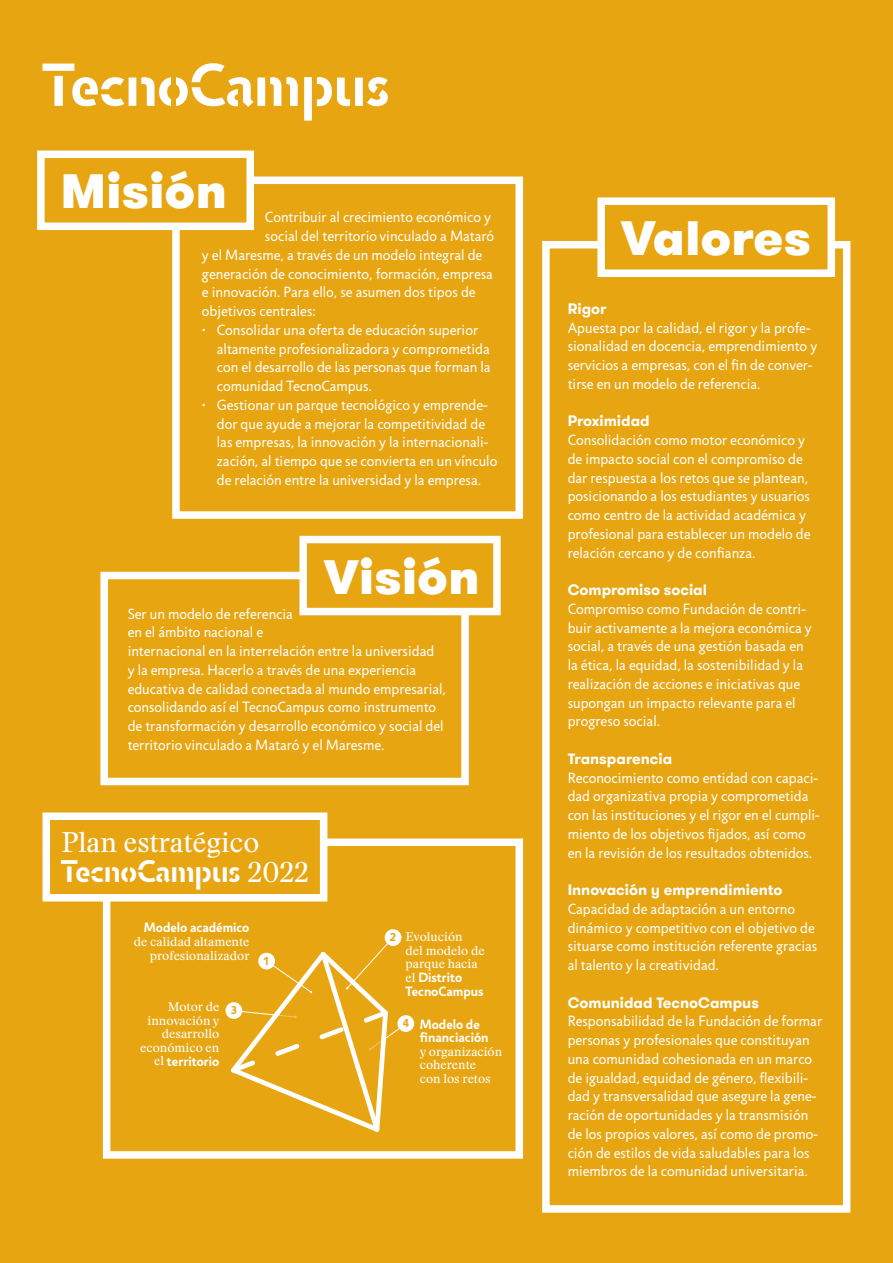
<style>
.page{position:relative;width:893px;height:1263px;background:#e7a512}
.page>*{position:absolute;margin:0;border:0;box-sizing:border-box;transform-origin:0 0}
.t1{font:700 61.5px "Jigsaw Stencil";letter-spacing:-.005em;color:#fff}
.t2{font:900 48px "GT Walsheim Pro";letter-spacing:.01em;color:#fff}
.t3{font:700 31.8px "Jigsaw Stencil";letter-spacing:-.005em;color:#fff}
.t4{font:28.05px "Stanley";letter-spacing:-.005em;color:#fff}
.t5{font:15px/18.8px "Jigsaw";color:#fff}
.t6{font:700 15px "GT Walsheim Pro";color:#fff}
.t7{font:700 13.65px/13.6px "Jigsaw";color:#fff}
.t8{font:12.6px/13.6px "Stanley";color:#fff}
.t9{font:700 11.7px "Jigsaw";color:#e7a512}
.s1{font-weight:700}
.s2{font-family:"Stanley";font-weight:400;font-size:28.05px}
.s3{font-family:"Stanley";font-weight:400;font-size:12.6px}
</style>
<div class="page">
<div style="left:103px;top:838px;width:420px;height:321px;background:#e7a512;border:8px solid #fff"></div>
<div style="left:100px;top:572px;width:369px;height:213px;background:#e7a512;border:8px solid #fff"></div>
<div style="left:542px;top:241px;width:308px;height:972px;background:#e7a512;border:8px solid #fff"></div>
<div style="left:172px;top:177px;width:351px;height:342px;background:#e7a512;border:8px solid #fff"></div>
<div style="left:597px;top:197px;width:238px;height:80px;background:#e7a512;border:8px solid #fff"></div>
<div style="left:299px;top:536px;width:202px;height:79px;background:#e7a512;border:8px solid #fff"></div>
<div style="left:37px;top:151px;width:217px;height:79px;background:#e7a512;border:8px solid #fff"></div>
<div style="left:43px;top:812px;width:284px;height:89px;background:#e7a512;border:8px solid #fff"></div>
<svg style="left:228px;top:935px;width:175px;height:197px"></svg>
<div style="left:397px;top:1015px;width:17px;height:17px;background:#fff;border-radius:50%"></div>
<div style="left:385px;top:929px;width:16px;height:17px;background:#fff;border-radius:50%"></div>
<div style="left:258px;top:953px;width:17px;height:16px;background:#fff;border-radius:50%"></div>
<div style="left:225px;top:1002px;width:17px;height:17px;background:#fff;border-radius:50%"></div>
<h1 class="t1" style="left:43px;top:48px;width:348px">TecnoCampus</h1>
<h2 class="t2" style="left:61px;top:159px;width:168px">Misión</h2>
<p class="t5" style="left:265px;top:208px;width:228px">Contribuir al crecimiento económico y</p>
<p class="t5" style="left:265px;top:227px;width:231px">social del territorio vinculado a Mataró</p>
<p class="t5" style="left:202px;top:246px;width:282px">y el Maresme, a través de un modelo integral de</p>
<p class="t5" style="left:202px;top:265px;width:292px">generación de conocimiento, formación, empresa</p>
<p class="t5" style="left:202px;top:283px;width:275px">e innovación. Para ello, se asumen dos tipos de</p>
<p class="t5" style="left:202px;top:302px;width:115px">objetivos centrales:</p>
<p class="t5" style="left:202px;top:321px;width:278px"><span class="s1">·</span> Consolidar una oferta de educación superior</p>
<p class="t5" style="left:217px;top:340px;width:274px">altamente profesionalizadora y comprometida</p>
<p class="t5" style="left:217px;top:358px;width:275px">con el desarrollo de las personas que forman la</p>
<p class="t5" style="left:217px;top:377px;width:157px">comunidad TecnoCampus.</p>
<p class="t5" style="left:202px;top:396px;width:287px"><span class="s1">·</span> Gestionar un parque tecnológico y emprende-</p>
<p class="t5" style="left:217px;top:415px;width:270px">dor que ayude a mejorar la competitividad de</p>
<p class="t5" style="left:217px;top:433px;width:273px">las empresas, la innovación y la internacionali-</p>
<p class="t5" style="left:217px;top:452px;width:282px">zación, al tiempo que se convierta en un vínculo</p>
<p class="t5" style="left:217px;top:471px;width:266px">de relación entre la universidad y la empresa.</p>
<h2 class="t2" style="left:324px;top:544px;width:157px">Visión</h2>
<p class="t5" style="left:128px;top:605px;width:320px">Ser un modelo de referencia<br>en el ámbito nacional e<br>internacional en la interrelación entre la universidad<br>y la empresa. Hacerlo a través de una experiencia educativa de calidad conectada al mundo empresarial, consolidando así el TecnoCampus como instrumento de transformación y desarrollo económico y social del territorio vinculado a Mataró y el Maresme.</p>
<h3 class="t4" style="left:61px;top:824px;width:200px">Plan estratégico</h3>
<h3 class="t3" style="left:61px;top:852px;width:250px">TecnoCampus <span class="s2">2022</span></h3>
<p class="t7" style="left:144px;top:921px;width:107px">Modelo académico</p>
<p class="t8" style="left:134px;top:935px;width:117px;text-align:right">de calidad altamente profesionalizador</p>
<p class="t8" style="left:406px;top:930px;width:81px">Evolución<br>del modelo de parque hacia</p>
<p class="t7" style="left:406px;top:971px;width:79px"><span class="s3">el</span> Distrito<br>TecnoCampus</p>
<p class="t9" style="left:402px;top:1016px;width:8px">4</p>
<p class="t9" style="left:390px;top:930px;width:8px">2</p>
<p class="t9" style="left:263px;top:954px;width:8px">1</p>
<p class="t8" style="left:140px;top:1000px;width:81px;text-align:right">Motor de innovación y desarrollo económico en</p>
<p class="t7" style="left:154px;top:1054px;width:67px"><span class="s3">el</span> territorio</p>
<p class="t9" style="left:230px;top:1003px;width:8px">3</p>
<p class="t7" style="left:420px;top:1017px;width:70px">Modelo de financiación</p>
<p class="t8" style="left:420px;top:1045px;width:84px">y organización coherente<br>con los retos</p>
<h2 class="t2" style="left:621px;top:206px;width:191px">Valores</h2>
<p class="t6" style="left:568px;top:299px;width:40px">Rigor</p>
<p class="t5" style="left:568px;top:319px;width:251px">Apuesta por la calidad, el rigor y la profe&shy;sionalidad en docencia, emprendimiento y servicios a empresas, con el fin de conver&shy;tirse en un modelo de referencia.</p>
<p class="t6" style="left:568px;top:411px;width:84px">Proximidad</p>
<p class="t5" style="left:568px;top:431px;width:244px">Consolidación como motor económico y de impacto social con el compromiso de dar respuesta a los retos que se plantean, posicionando a los estudiantes y usuarios como centro de la actividad académica y profesional para establecer un modelo de relación cercano y de confianza.</p>
<p class="t6" style="left:568px;top:580px;width:141px">Compromiso social</p>
<p class="t5" style="left:568px;top:600px;width:246px">Compromiso como Fundación de contri&shy;buir activamente a la mejora económica y social, a través de una gestión basada en la ética, la equidad, la sostenibilidad y la realización de acciones e iniciativas que supongan un impacto relevante para el progreso social.</p>
<p class="t6" style="left:568px;top:749px;width:106px">Transparencia</p>
<p class="t5" style="left:568px;top:769px;width:254px">Reconocimiento como entidad con capaci&shy;dad organizativa propia y comprometida con las instituciones y el rigor en el cumpli&shy;miento de los objetivos fijados, así como en la revisión de los resultados obtenidos.</p>
<p class="t6" style="left:568px;top:880px;width:216px">Innovación y emprendimiento</p>
<p class="t5" style="left:568px;top:900px;width:251px">Capacidad de adaptación a un entorno dinámico y competitivo con el objetivo de situarse como institución referente gracias al talento y la creatividad.</p>
<p class="t6" style="left:568px;top:993px;width:193px">Comunidad TecnoCampus</p>
<p class="t5" style="left:568px;top:1012px;width:256px">Responsabilidad de la Fundación de formar personas y profesionales que constituyan una comunidad cohesionada en un marco de igualdad, equidad de género, flexibili&shy;dad y transversalidad que asegure la gene&shy;ración de oportunidades y la transmisión de los propios valores, así como de promo&shy;ción de estilos de vida saludables para los miembros de la comunidad universitaria.</p>
</div>
